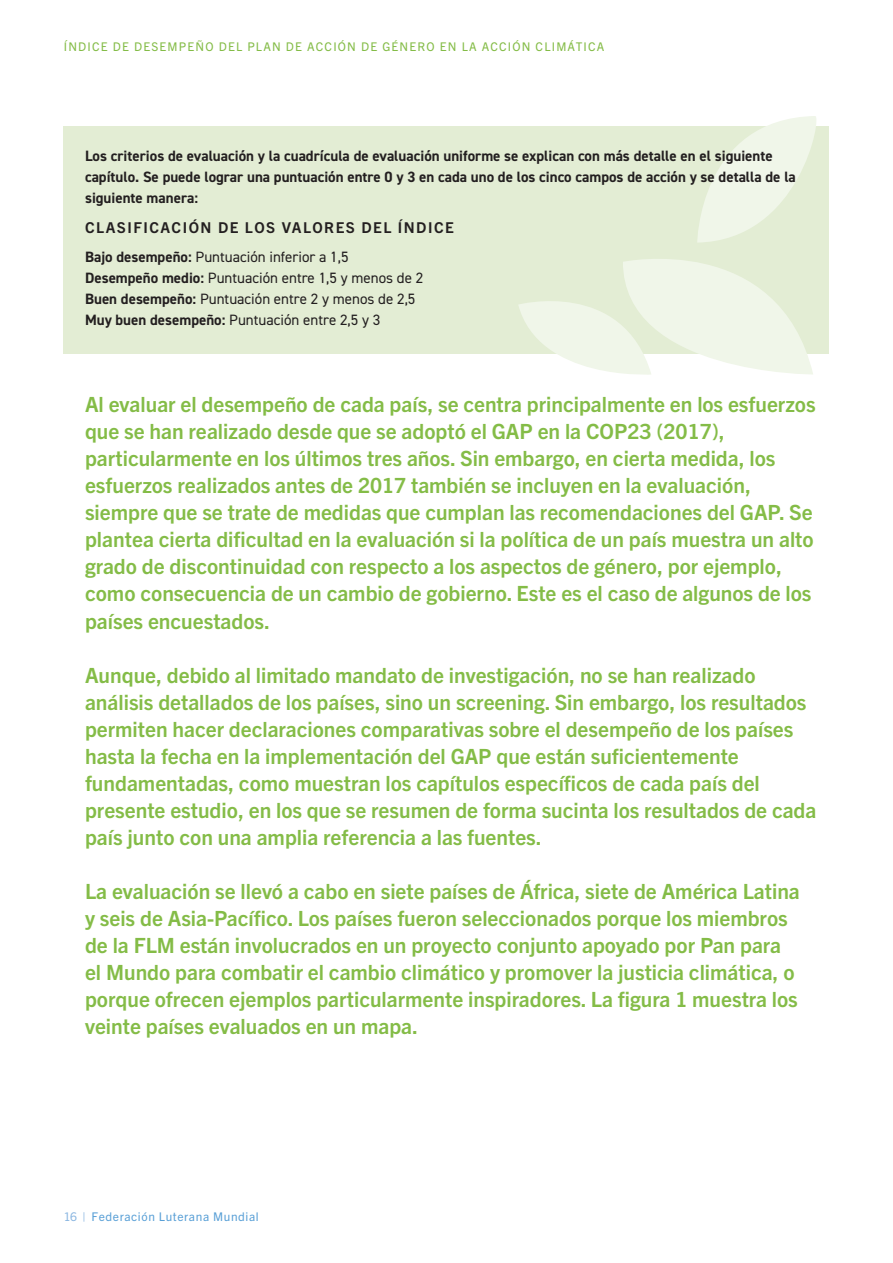
<style>
.page{position:relative;width:893px;height:1263px;background:#fff}
.page>*{position:absolute;margin:0;border:0;box-sizing:border-box;transform-origin:0 0}
.LWF_First_para_highlight{font:700 21px/27px "Trade Gothic Next LT Pro";color:#84bc47}
.LWF_Text_Regular{font:700 15px/21px "DIN2014";color:#231f20}
.LWF_Text_Regular-2{font:15px "DIN2014";color:#231f20}
.LWF_First_para_highlight-2{font:700 15px "Trade Gothic Next LT Pro";letter-spacing:.1em;color:#231f20}
.t1{font:12px "Trade Gothic Next LT Pro";letter-spacing:.1em;color:#84bc47}
.t2{font:12px "Trade Gothic Next LT Pro";letter-spacing:.05em;color:#589fd6}
.s1{font-weight:700}
.s2{color:#8ab6e1}
</style>
<div class="page">
<div style="left:64px;top:127px;width:765px;height:227px;background:#e3edd4"></div>
<svg style="left:518px;top:116px;width:304px;height:259px"></svg>
<p class="t1" style="left:64px;top:38px;width:542px">ÍNDICE DE DESEMPEÑO DEL PLAN DE ACCIÓN DE GÉNERO EN LA ACCIÓN CLIMÁTICA</p>
<p class="LWF_Text_Regular" style="left:85px;top:145px;width:712px">Los criterios de evaluación y la cuadrícula de evaluación uniforme se explican con más detalle en el siguiente capítulo. Se puede lograr una puntuación entre 0 y 3 en cada uno de los cinco campos de acción y se detalla de la siguiente manera:</p>
<p class="LWF_First_para_highlight-2" style="left:85px;top:217px;width:370px">CLASIFICACIÓN DE LOS VALORES DEL ÍNDICE</p>
<p class="LWF_Text_Regular-2" style="left:85px;top:248px;width:265px"><span class="s1">Bajo desempeño:</span> Puntuación inferior a 1,5</p>
<p class="LWF_Text_Regular-2" style="left:85px;top:269px;width:340px"><span class="s1">Desempeño medio:</span> Puntuación entre 1,5 y menos de 2</p>
<p class="LWF_Text_Regular-2" style="left:85px;top:290px;width:332px"><span class="s1">Buen desempeño:</span> Puntuación entre 2 y menos de 2,5</p>
<p class="LWF_Text_Regular-2" style="left:85px;top:311px;width:297px"><span class="s1">Muy buen desempeño:</span> Puntuación entre 2,5 y 3</p>
<p class="LWF_First_para_highlight" style="left:85px;top:390px;width:732px">Al evaluar el desempeño de cada país, se centra principalmente en los esfuerzos que se han realizado desde que se adoptó el GAP en la COP23 (2017), particularmente en los últimos tres años. Sin embargo, en cierta medida, los esfuerzos realizados antes de 2017 también se incluyen en la evaluación, siempre que se trate de medidas que cumplan las recomendaciones del GAP. Se plantea cierta dificultad en la evaluación si la política de un país muestra un alto grado de discontinuidad con respecto a los aspectos de género, por ejemplo, como consecuencia de un cambio de gobierno. Este es el caso de algunos de los países encuestados.</p>
<p class="LWF_First_para_highlight" style="left:85px;top:660px;width:733px">Aunque, debido al limitado mandato de investigación, no se han realizado análisis detallados de los países, sino un screening. Sin embargo, los resultados permiten hacer declaraciones comparativas sobre el desempeño de los países hasta la fecha en la implementación del GAP que están suficientemente fundamentadas, como muestran los capítulos específicos de cada país del presente estudio, en los que se resumen de forma sucinta los resultados de cada país junto con una amplia referencia a las fuentes.</p>
<p class="LWF_First_para_highlight" style="left:85px;top:876px;width:716px">La evaluación se llevó a cabo en siete países de África, siete de América Latina y seis de Asia-Pacífico. Los países fueron seleccionados porque los miembros de la FLM están involucrados en un proyecto conjunto apoyado por Pan para el Mundo para combatir el cambio climático y promover la justicia climática, o porque ofrecen ejemplos particularmente inspiradores. La figura 1 muestra los veinte países evaluados en un mapa.</p>
<p class="t2" style="left:64px;top:1208px;width:197px"><span class="s2">16 |</span> Federación Luterana Mundial</p>
</div>
